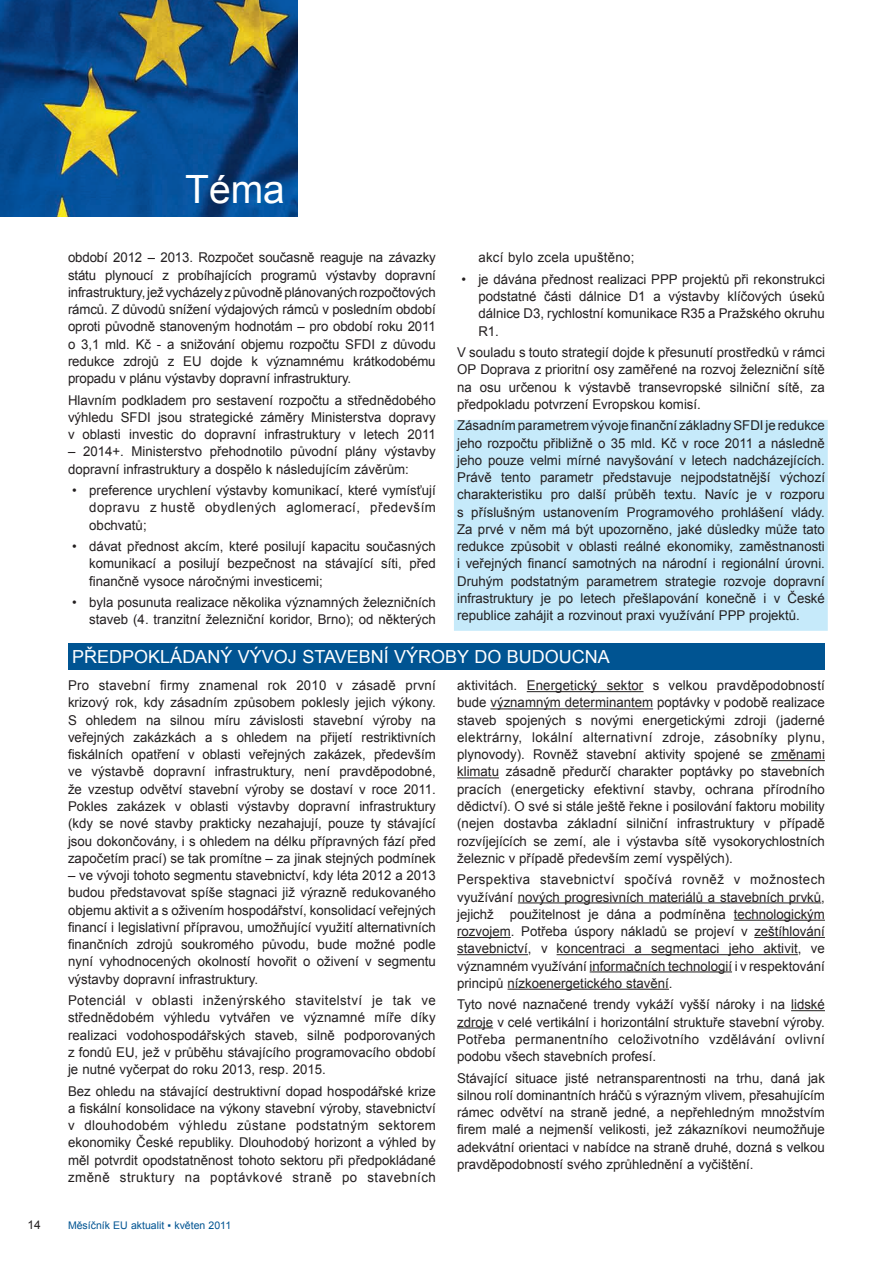
<style>
.page{position:relative;width:893px;height:1263px;background:#fff}
.page>*{position:absolute;margin:0;border:0;box-sizing:border-box;transform-origin:0 0}
.t1{font:39px "Arial";color:#fff}
.t2{font:18px "Arial";color:#fff}
.t3{font:13.5px/17.2px "Arial";color:#231f20;text-align:justify}
.t4{font:13.5px "Arial";letter-spacing:.02em;color:#231f20}
.t5{font:12px "Arial";color:#231f20}
.t6{font:10.5px "Arial";color:#005492}
</style>
<div class="page">
<div style="left:455px;top:421px;width:372px;height:209px;background:#c6eafa"></div>
<div style="left:454px;top:420px;width:374px;height:211px;border:2px solid #c6eafa"></div>
<img style="left:0;top:0;width:298px;height:217px">
<div style="left:68px;top:643px;width:757px;height:27px;background:#005492"></div>
<hr style="left:527px;top:691px;width:117px;height:1px;background:#231f20">
<hr style="left:490px;top:708px;width:163px;height:1px;background:#231f20">
<hr style="left:771px;top:760px;width:54px;height:1px;background:#231f20">
<hr style="left:457px;top:777px;width:42px;height:1px;background:#231f20">
<hr style="left:518px;top:902px;width:303px;height:1px;background:#231f20">
<hr style="left:734px;top:920px;width:91px;height:1px;background:#231f20">
<hr style="left:457px;top:937px;width:54px;height:1px;background:#231f20">
<hr style="left:754px;top:937px;width:71px;height:1px;background:#231f20">
<hr style="left:457px;top:954px;width:71px;height:1px;background:#231f20">
<hr style="left:557px;top:954px;width:241px;height:1px;background:#231f20">
<hr style="left:590px;top:971px;width:142px;height:1px;background:#231f20">
<hr style="left:507px;top:989px;width:162px;height:1px;background:#231f20">
<hr style="left:791px;top:1010px;width:34px;height:1px;background:#231f20">
<hr style="left:457px;top:1027px;width:36px;height:1px;background:#231f20">
<p class="t5" style="left:27px;top:1217px;width:15px">14</p>
<h1 class="t1" style="left:185px;top:163px;width:101px">Téma</h1>
<p class="t3" style="left:68px;top:249px;width:369px">období 2012 – 2013. Rozpočet současně reaguje na závazky státu plynoucí z probíhajících programů výstavby dopravní infrastruktury, jež vycházely z původně plánovaných rozpočtových rámců. Z důvodů snížení výdajových rámců v posledním období oproti původně stanoveným hodnotám – pro období roku 2011 o 3,1 mld. Kč - a snižování objemu rozpočtu SFDI z důvodu redukce zdrojů z EU dojde k významnému krátkodobému propadu v plánu výstavby dopravní infrastruktury.</p>
<p class="t3" style="left:68px;top:391px;width:369px">Hlavním podkladem pro sestavení rozpočtu a střednědobého výhledu SFDI jsou strategické záměry Ministerstva dopravy v oblasti investic do dopravní infrastruktury v letech 2011</p>
<p class="t3" style="left:68px;top:443px;width:369px">– 2014+. Ministerstvo přehodnotilo původní plány výstavby dopravní infrastruktury a dospělo k následujícím závěrům:</p>
<p class="t3" style="left:89px;top:482px;width:348px;text-indent:-17px">• preference urychlení výstavby komunikací, které vymísťují dopravu z hustě obydlených aglomerací, především obchvatů;</p>
<p class="t3" style="left:89px;top:538px;width:348px;text-indent:-17px">• dávat přednost akcím, které posilují kapacitu současných komunikací a posilují bezpečnost na stávající síti, před finančně vysoce náročnými investicemi;</p>
<p class="t3" style="left:72px;top:594px;width:365px;text-align:right">• byla posunuta realizace několika významných železničních staveb (4. tranzitní železniční koridor, Brno); od některých</p>
<p class="t4" style="left:478px;top:249px;width:158px">akcí bylo zcela upuštěno;</p>
<p class="t3" style="left:478px;top:271px;width:348px;text-indent:-17px">• je dávána přednost realizaci PPP projektů při rekonstrukci podstatné části dálnice D1 a výstavby klíčových úseků dálnice D3, rychlostní komunikace R35 a Pražského okruhu R1.</p>
<p class="t3" style="left:457px;top:344px;width:369px">V souladu s touto strategií dojde k přesunutí prostředků v rámci OP Doprava z prioritní osy zaměřené na rozvoj železniční sítě na osu určenou k výstavbě transevropské silniční sítě, za předpokladu potvrzení Evropskou komisí.</p>
<p class="t3" style="left:457px;top:417px;width:369px">Zásadním parametrem vývoje finanční základny SFDI je redukce jeho rozpočtu přibližně o 35 mld. Kč v roce 2011 a následně jeho pouze velmi mírné navyšování v letech nadcházejících.<br>Právě tento parametr představuje nejpodstatnější výchozí charakteristiku pro další průběh textu. Navíc je v rozporu s příslušným ustanovením Programového prohlášení vlády.<br>Za prvé v něm má být upozorněno, jaké důsledky může tato redukce způsobit v oblasti reálné ekonomiky, zaměstnanosti i veřejných financí samotných na národní i regionální úrovni.<br>Druhým podstatným parametrem strategie rozvoje dopravní infrastruktury je po letech přešlapování konečně i v České republice zahájit a rozvinout praxi využívání PPP projektů.</p>
<h2 class="t2" style="left:72px;top:645px;width:539px">PŘEDPOKLÁDANÝ VÝVOJ STAVEBNÍ VÝROBY DO BUDOUCNA</h2>
<p class="t3" style="left:68px;top:677px;width:369px">Pro stavební firmy znamenal rok 2010 v zásadě první krizový rok, kdy zásadním způsobem poklesly jejich výkony.<br>S ohledem na silnou míru závislosti stavební výroby na veřejných zakázkách a s ohledem na přijetí restriktivních fiskálních opatření v oblasti veřejných zakázek, především ve výstavbě dopravní infrastruktury, není pravděpodobné, že vzestup odvětví stavební výroby se dostaví v roce 2011.<br>Pokles zakázek v oblasti výstavby dopravní infrastruktury (kdy se nové stavby prakticky nezahajují, pouze ty stávající jsou dokončovány, i s ohledem na délku přípravných fází před započetím prací) se tak promítne – za jinak stejných podmínek</p>
<p class="t3" style="left:68px;top:867px;width:369px">– ve vývoji tohoto segmentu stavebnictví, kdy léta 2012 a 2013 budou představovat spíše stagnaci již výrazně redukovaného objemu aktivit a s oživením hospodářství, konsolidací veřejných financí i legislativní přípravou, umožňující využití alternativních finančních zdrojů soukromého původu, bude možné podle nyní vyhodnocených okolností hovořit o oživení v segmentu výstavby dopravní infrastruktury.</p>
<p class="t3" style="left:68px;top:992px;width:369px">Potenciál v oblasti inženýrského stavitelství je tak ve střednědobém výhledu vytvářen ve významné míře díky realizaci vodohospodářských staveb, silně podporovaných z fondů EU, jež v průběhu stávajícího programovacího období je nutné vyčerpat do roku 2013, resp. 2015.</p>
<p class="t3" style="left:68px;top:1082px;width:369px">Bez ohledu na stávající destruktivní dopad hospodářské krize a fiskální konsolidace na výkony stavební výroby, stavebnictví v dlouhodobém výhledu zůstane podstatným sektorem ekonomiky České republiky. Dlouhodobý horizont a výhled by měl potvrdit opodstatněnost tohoto sektoru při předpokládané změně struktury na poptávkové straně po stavebních</p>
<p class="t3" style="left:457px;top:677px;width:369px">aktivitách. Energetický sektor s velkou pravděpodobností bude významným determinantem poptávky v podobě realizace staveb spojených s novými energetickými zdroji (jaderné elektrárny, lokální alternativní zdroje, zásobníky plynu, plynovody). Rovněž stavební aktivity spojené se změnami klimatu zásadně předurčí charakter poptávky po stavebních pracích (energeticky efektivní stavby, ochrana přírodního dědictví). O své si stále ještě řekne i posilování faktoru mobility (nejen dostavba základní silniční infrastruktury v případě rozvíjejících se zemí, ale i výstavba sítě vysokorychlostních železnic v případě především zemí vyspělých).</p>
<p class="t3" style="left:457px;top:871px;width:369px">Perspektiva stavebnictví spočívá rovněž v možnostech využívání nových progresivních materiálů a stavebních prvků, jejichž použitelnost je dána a podmíněna technologickým rozvojem. Potřeba úspory nákladů se projeví v zeštíhlování stavebnictví, v koncentraci a segmentaci jeho aktivit, ve významném využívání informačních technologií i v respektování principů nízkoenergetického stavění.</p>
<p class="t3" style="left:457px;top:996px;width:369px">Tyto nové naznačené trendy vykáží vyšší nároky i na lidské zdroje v celé vertikální i horizontální struktuře stavební výroby.<br>Potřeba permanentního celoživotního vzdělávání ovlivní podobu všech stavebních profesí.</p>
<p class="t3" style="left:457px;top:1069px;width:369px">Stávající situace jisté netransparentnosti na trhu, daná jak silnou rolí dominantních hráčů s výrazným vlivem, přesahujícím rámec odvětví na straně jedné, a nepřehledným množstvím firem malé a nejmenší velikosti, jež zákazníkovi neumožňuje adekvátní orientaci v nabídce na straně druhé, dozná s velkou pravděpodobností svého zprůhlednění a vyčištění.</p>
<p class="t6" style="left:68px;top:1218px;width:165px">Měsíčník EU aktualit ▪ květen 2011</p>
</div>
